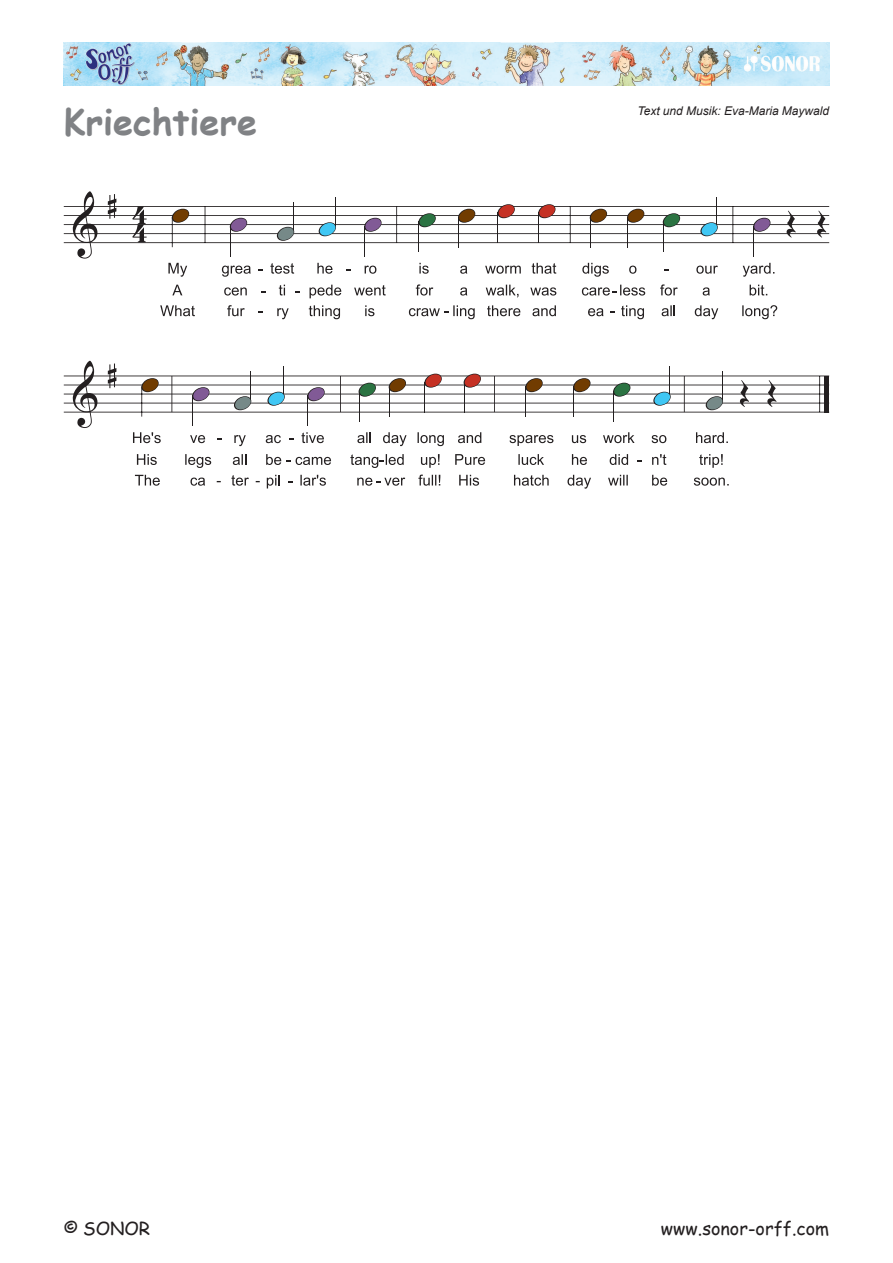
<style>
.page{position:relative;width:893px;height:1263px;background:#fff}
.page>*{position:absolute;margin:0;border:0;box-sizing:border-box;transform-origin:0 0}
.t1{font:700 36px "Comic Sans MS";color:#808285}
.t2{font:18px "Comic Sans MS";color:#231f20}
.t3{font:italic 12px "Arial";color:#231f20}
</style>
<div class="page">
<img style="left:64px;top:43px;width:765px;height:42px">
<svg style="left:73px;top:191px;width:25px;height:68px"></svg>
<svg style="left:108px;top:194px;width:8px;height:25px"></svg>
<svg style="left:132px;top:207px;width:15px;height:35px"></svg>
<hr style="left:172px;top:217px;width:1px;height:30px;background:#231f20">
<hr style="left:64px;top:242px;width:765px;height:1px;background:#231f20">
<hr style="left:64px;top:233px;width:765px;height:1px;background:#231f20">
<hr style="left:64px;top:224px;width:765px;height:1px;background:#231f20">
<hr style="left:64px;top:215px;width:765px;height:1px;background:#231f20">
<hr style="left:64px;top:206px;width:765px;height:1px;background:#231f20">
<hr style="left:732px;top:207px;width:1px;height:36px;background:#231f20">
<hr style="left:570px;top:207px;width:1px;height:36px;background:#231f20">
<hr style="left:396px;top:207px;width:1px;height:36px;background:#231f20">
<hr style="left:205px;top:207px;width:1px;height:36px;background:#231f20">
<svg style="left:172px;top:209px;width:17px;height:14px"></svg>
<svg style="left:168px;top:263px;width:19px;height:14px"></svg>
<svg style="left:172px;top:285px;width:10px;height:10px"></svg>
<svg style="left:160px;top:305px;width:35px;height:11px"></svg>
<hr style="left:230px;top:226px;width:1px;height:30px;background:#231f20">
<svg style="left:230px;top:218px;width:17px;height:14px"></svg>
<hr style="left:293px;top:202px;width:1px;height:30px;background:#231f20">
<svg style="left:277px;top:227px;width:17px;height:14px"></svg>
<hr style="left:335px;top:197px;width:1px;height:31px;background:#231f20">
<svg style="left:319px;top:222px;width:17px;height:14px"></svg>
<hr style="left:364px;top:226px;width:1px;height:30px;background:#231f20">
<svg style="left:364px;top:218px;width:18px;height:14px"></svg>
<svg style="left:222px;top:266px;width:29px;height:11px"></svg>
<svg style="left:224px;top:287px;width:23px;height:9px"></svg>
<svg style="left:227px;top:305px;width:18px;height:11px"></svg>
<svg style="left:270px;top:263px;width:24px;height:11px"></svg>
<svg style="left:279px;top:285px;width:6px;height:10px"></svg>
<svg style="left:277px;top:308px;width:12px;height:11px"></svg>
<svg style="left:317px;top:263px;width:15px;height:11px"></svg>
<svg style="left:310px;top:285px;width:31px;height:13px"></svg>
<svg style="left:309px;top:305px;width:31px;height:14px"></svg>
<svg style="left:365px;top:266px;width:11px;height:8px"></svg>
<svg style="left:354px;top:285px;width:32px;height:11px"></svg>
<svg style="left:365px;top:305px;width:9px;height:11px"></svg>
<hr style="left:418px;top:222px;width:1px;height:30px;background:#231f20">
<svg style="left:418px;top:213px;width:18px;height:14px"></svg>
<hr style="left:458px;top:217px;width:1px;height:30px;background:#231f20">
<svg style="left:458px;top:209px;width:17px;height:14px"></svg>
<hr style="left:497px;top:213px;width:1px;height:30px;background:#231f20">
<svg style="left:497px;top:204px;width:18px;height:14px"></svg>
<hr style="left:538px;top:213px;width:1px;height:30px;background:#231f20">
<svg style="left:538px;top:204px;width:17px;height:14px"></svg>
<svg style="left:419px;top:263px;width:10px;height:11px"></svg>
<svg style="left:416px;top:284px;width:17px;height:12px"></svg>
<svg style="left:460px;top:266px;width:7px;height:8px"></svg>
<svg style="left:460px;top:287px;width:7px;height:9px"></svg>
<svg style="left:485px;top:266px;width:36px;height:8px"></svg>
<svg style="left:486px;top:285px;width:32px;height:12px"></svg>
<svg style="left:487px;top:305px;width:33px;height:11px"></svg>
<svg style="left:532px;top:263px;width:24px;height:11px"></svg>
<svg style="left:530px;top:287px;width:26px;height:9px"></svg>
<svg style="left:532px;top:305px;width:24px;height:11px"></svg>
<hr style="left:590px;top:217px;width:1px;height:30px;background:#231f20">
<svg style="left:590px;top:209px;width:17px;height:14px"></svg>
<hr style="left:627px;top:217px;width:1px;height:30px;background:#231f20">
<svg style="left:627px;top:209px;width:17px;height:14px"></svg>
<hr style="left:663px;top:222px;width:1px;height:30px;background:#231f20">
<svg style="left:663px;top:213px;width:17px;height:14px"></svg>
<hr style="left:716px;top:197px;width:1px;height:31px;background:#231f20">
<svg style="left:700px;top:222px;width:18px;height:14px"></svg>
<svg style="left:582px;top:263px;width:27px;height:14px"></svg>
<svg style="left:588px;top:308px;width:16px;height:8px"></svg>
<svg style="left:621px;top:305px;width:23px;height:14px"></svg>
<svg style="left:629px;top:266px;width:7px;height:8px"></svg>
<svg style="left:662px;top:305px;width:13px;height:11px"></svg>
<svg style="left:660px;top:284px;width:18px;height:12px"></svg>
<svg style="left:696px;top:266px;width:22px;height:8px"></svg>
<svg style="left:703px;top:287px;width:7px;height:9px"></svg>
<svg style="left:695px;top:305px;width:23px;height:14px"></svg>
<hr style="left:753px;top:226px;width:1px;height:30px;background:#231f20">
<svg style="left:753px;top:218px;width:17px;height:14px"></svg>
<svg style="left:786px;top:211px;width:40px;height:27px"></svg>
<svg style="left:743px;top:263px;width:31px;height:14px"></svg>
<svg style="left:750px;top:285px;width:17px;height:11px"></svg>
<svg style="left:742px;top:305px;width:35px;height:14px"></svg>
<svg style="left:409px;top:305px;width:66px;height:14px"></svg>
<svg style="left:582px;top:285px;width:63px;height:11px"></svg>
<svg style="left:73px;top:361px;width:25px;height:67px"></svg>
<svg style="left:108px;top:363px;width:8px;height:25px"></svg>
<hr style="left:684px;top:376px;width:1px;height:36px;background:#231f20">
<hr style="left:494px;top:376px;width:1px;height:36px;background:#231f20">
<hr style="left:340px;top:376px;width:1px;height:36px;background:#231f20">
<hr style="left:171px;top:376px;width:1px;height:36px;background:#231f20">
<hr style="left:825px;top:376px;width:4px;height:36px;background:#231f20">
<hr style="left:141px;top:386px;width:1px;height:31px;background:#231f20">
<hr style="left:64px;top:412px;width:765px;height:1px;background:#231f20">
<hr style="left:64px;top:403px;width:765px;height:1px;background:#231f20">
<hr style="left:64px;top:394px;width:765px;height:1px;background:#231f20">
<hr style="left:64px;top:385px;width:765px;height:1px;background:#231f20">
<hr style="left:64px;top:375px;width:765px;height:1px;background:#231f20">
<hr style="left:819px;top:376px;width:1px;height:36px;background:#231f20">
<svg style="left:141px;top:378px;width:18px;height:14px"></svg>
<svg style="left:133px;top:432px;width:28px;height:11px"></svg>
<svg style="left:137px;top:454px;width:20px;height:11px"></svg>
<svg style="left:135px;top:475px;width:25px;height:11px"></svg>
<hr style="left:192px;top:395px;width:1px;height:31px;background:#231f20">
<svg style="left:192px;top:387px;width:17px;height:14px"></svg>
<hr style="left:250px;top:371px;width:1px;height:31px;background:#231f20">
<svg style="left:234px;top:396px;width:17px;height:14px"></svg>
<hr style="left:283px;top:367px;width:1px;height:30px;background:#231f20">
<svg style="left:267px;top:392px;width:18px;height:14px"></svg>
<hr style="left:307px;top:395px;width:1px;height:31px;background:#231f20">
<svg style="left:307px;top:387px;width:18px;height:14px"></svg>
<svg style="left:190px;top:435px;width:15px;height:8px"></svg>
<svg style="left:185px;top:454px;width:26px;height:14px"></svg>
<svg style="left:190px;top:478px;width:15px;height:8px"></svg>
<svg style="left:234px;top:435px;width:12px;height:11px"></svg>
<svg style="left:233px;top:454px;width:13px;height:11px"></svg>
<svg style="left:231px;top:475px;width:18px;height:11px"></svg>
<svg style="left:266px;top:435px;width:15px;height:8px"></svg>
<svg style="left:267px;top:475px;width:13px;height:13px"></svg>
<svg style="left:301px;top:432px;width:23px;height:11px"></svg>
<svg style="left:296px;top:457px;width:35px;height:8px"></svg>
<svg style="left:300px;top:475px;width:26px;height:11px"></svg>
<hr style="left:359px;top:391px;width:1px;height:30px;background:#231f20">
<svg style="left:359px;top:383px;width:17px;height:14px"></svg>
<hr style="left:389px;top:386px;width:1px;height:31px;background:#231f20">
<svg style="left:389px;top:378px;width:17px;height:14px"></svg>
<hr style="left:424px;top:382px;width:1px;height:30px;background:#231f20">
<svg style="left:424px;top:374px;width:18px;height:14px"></svg>
<hr style="left:464px;top:382px;width:1px;height:30px;background:#231f20">
<svg style="left:464px;top:374px;width:17px;height:14px"></svg>
<svg style="left:357px;top:432px;width:14px;height:11px"></svg>
<svg style="left:383px;top:432px;width:24px;height:14px"></svg>
<svg style="left:418px;top:432px;width:26px;height:14px"></svg>
<svg style="left:421px;top:454px;width:19px;height:14px"></svg>
<svg style="left:418px;top:475px;width:22px;height:11px"></svg>
<svg style="left:458px;top:432px;width:23px;height:11px"></svg>
<svg style="left:455px;top:454px;width:30px;height:11px"></svg>
<svg style="left:459px;top:475px;width:20px;height:11px"></svg>
<hr style="left:525px;top:386px;width:1px;height:31px;background:#231f20">
<svg style="left:525px;top:378px;width:18px;height:14px"></svg>
<hr style="left:573px;top:386px;width:1px;height:31px;background:#231f20">
<svg style="left:573px;top:378px;width:17px;height:14px"></svg>
<hr style="left:613px;top:391px;width:1px;height:30px;background:#231f20">
<svg style="left:613px;top:383px;width:17px;height:14px"></svg>
<hr style="left:669px;top:367px;width:1px;height:30px;background:#231f20">
<svg style="left:653px;top:392px;width:18px;height:14px"></svg>
<svg style="left:509px;top:435px;width:44px;height:11px"></svg>
<svg style="left:518px;top:454px;width:26px;height:11px"></svg>
<svg style="left:514px;top:475px;width:35px;height:11px"></svg>
<svg style="left:572px;top:435px;width:14px;height:8px"></svg>
<svg style="left:572px;top:454px;width:15px;height:11px"></svg>
<svg style="left:567px;top:475px;width:24px;height:14px"></svg>
<svg style="left:603px;top:432px;width:32px;height:11px"></svg>
<svg style="left:610px;top:454px;width:18px;height:11px"></svg>
<svg style="left:608px;top:475px;width:20px;height:10px"></svg>
<svg style="left:652px;top:435px;width:14px;height:8px"></svg>
<svg style="left:652px;top:454px;width:14px;height:11px"></svg>
<svg style="left:652px;top:475px;width:15px;height:11px"></svg>
<hr style="left:722px;top:371px;width:1px;height:31px;background:#231f20">
<svg style="left:706px;top:396px;width:17px;height:14px"></svg>
<svg style="left:740px;top:380px;width:36px;height:27px"></svg>
<svg style="left:696px;top:432px;width:32px;height:11px"></svg>
<svg style="left:699px;top:454px;width:24px;height:14px"></svg>
<svg style="left:694px;top:478px;width:35px;height:8px"></svg>
<svg style="left:266px;top:454px;width:24px;height:11px"></svg>
<svg style="left:350px;top:454px;width:54px;height:14px"></svg>
<svg style="left:357px;top:478px;width:48px;height:8px"></svg>
<h1 class="t1" style="left:64px;top:95px;width:195px">Kriechtiere</h1>
<p class="t3" style="left:638px;top:103px;width:193px">Text und Musik: Eva-Maria Maywald</p>
<h2 class="t2" style="left:64px;top:1215px;width:88px">© SONOR</h2>
<h2 class="t2" style="left:661px;top:1215px;width:170px">www.sonor-orff.com</h2>
</div>
